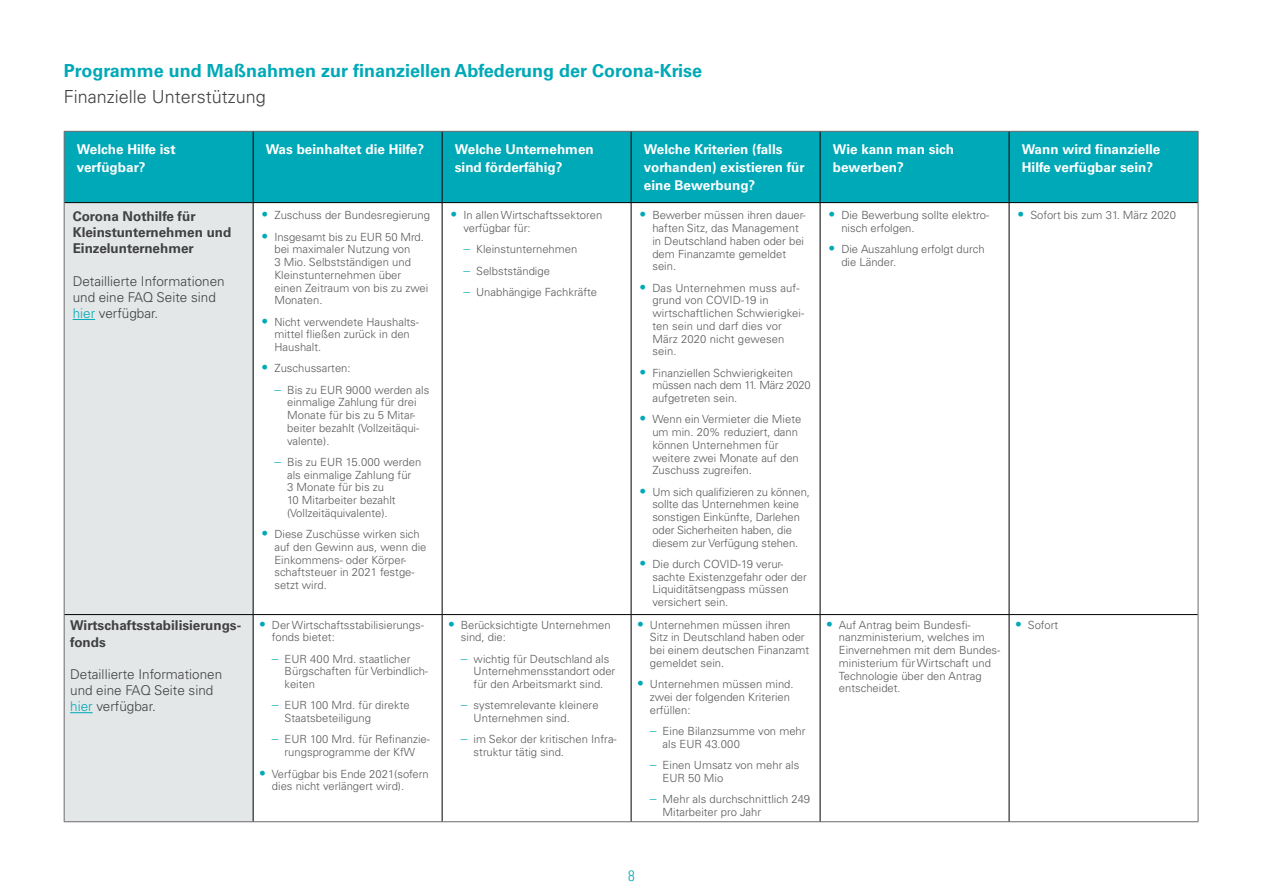
<style>
.page{position:relative;width:1263px;height:893px;background:#fff}
.page>*{position:absolute;margin:0;border:0;box-sizing:border-box;transform-origin:0 0}
.t1{font:700 18px "Univers LTCYR 65";color:#00a9b7}
.t2{font:300 18px "Univers LTCYR 45";color:#414042}
.t3{font:15px "Univers LTCYR 47 Light Cond";color:#00a9b7}
.t4{font:700 13.5px/18px "Univers LTCYR 65";color:#fff}
.t5{font:300 13.5px/16.2px "Univers LTCYR 45";color:#414042}
.t6{font:700 13.5px/16.2px "Univers LTCYR 65";color:#414042}
.t7{font:300 11.25px/12.8px "Univers LTCYR 45";color:#58595b}
.s1{color:#00a9b7}
.s2{font-size:13.5px;color:#00a9b7}
.s3{font-family:"Univers LTCYR 47 Light Cond";font-weight:400;font-size:13.5px;color:#00a9b7}
</style>
<div class="page">
<div style="left:65px;top:132px;width:1133px;height:70px;background:#00a9b7"></div>
<div style="left:65px;top:203px;width:188px;height:618px;background:#e3e7e8"></div>
<hr style="left:64px;top:131px;width:189px;height:1px;background:#696a6d">
<hr style="left:64px;top:132px;width:1px;height:71px;background:#696a6d">
<hr style="left:253px;top:131px;width:189px;height:1px;background:#696a6d">
<hr style="left:442px;top:131px;width:189px;height:1px;background:#696a6d">
<hr style="left:631px;top:131px;width:189px;height:1px;background:#696a6d">
<hr style="left:820px;top:131px;width:189px;height:1px;background:#696a6d">
<hr style="left:1009px;top:131px;width:189px;height:1px;background:#696a6d">
<hr style="left:1198px;top:132px;width:1px;height:71px;background:#696a6d">
<hr style="left:64px;top:203px;width:1px;height:412px;background:#696a6d">
<hr style="left:1198px;top:203px;width:1px;height:412px;background:#696a6d">
<hr style="left:64px;top:615px;width:1px;height:206px;background:#696a6d">
<hr style="left:1198px;top:615px;width:1px;height:206px;background:#696a6d">
<hr style="left:64px;top:821px;width:189px;height:1px;background:#696a6d">
<hr style="left:253px;top:821px;width:189px;height:1px;background:#696a6d">
<hr style="left:442px;top:821px;width:189px;height:1px;background:#696a6d">
<hr style="left:631px;top:821px;width:189px;height:1px;background:#696a6d">
<hr style="left:820px;top:821px;width:189px;height:1px;background:#696a6d">
<hr style="left:1009px;top:821px;width:189px;height:1px;background:#696a6d">
<hr style="left:253px;top:132px;width:1px;height:70px;background:#000">
<hr style="left:442px;top:132px;width:1px;height:70px;background:#000">
<hr style="left:631px;top:132px;width:1px;height:70px;background:#000">
<hr style="left:820px;top:132px;width:1px;height:70px;background:#000">
<hr style="left:1009px;top:132px;width:1px;height:70px;background:#000">
<hr style="left:65px;top:202px;width:188px;height:1px;background:#000">
<hr style="left:253px;top:202px;width:189px;height:1px;background:#000">
<hr style="left:253px;top:203px;width:1px;height:411px;background:#000">
<hr style="left:442px;top:202px;width:189px;height:1px;background:#000">
<hr style="left:442px;top:203px;width:1px;height:411px;background:#000">
<hr style="left:631px;top:202px;width:189px;height:1px;background:#000">
<hr style="left:631px;top:203px;width:1px;height:411px;background:#000">
<hr style="left:820px;top:202px;width:189px;height:1px;background:#000">
<hr style="left:820px;top:203px;width:1px;height:411px;background:#000">
<hr style="left:1009px;top:202px;width:189px;height:1px;background:#000">
<hr style="left:1009px;top:203px;width:1px;height:411px;background:#000">
<hr style="left:65px;top:614px;width:188px;height:1px;background:#000">
<hr style="left:253px;top:614px;width:189px;height:1px;background:#000">
<hr style="left:253px;top:615px;width:1px;height:206px;background:#000">
<hr style="left:442px;top:614px;width:189px;height:1px;background:#000">
<hr style="left:442px;top:615px;width:1px;height:206px;background:#000">
<hr style="left:631px;top:614px;width:189px;height:1px;background:#000">
<hr style="left:631px;top:615px;width:1px;height:206px;background:#000">
<hr style="left:820px;top:614px;width:189px;height:1px;background:#000">
<hr style="left:820px;top:615px;width:1px;height:206px;background:#000">
<hr style="left:1009px;top:614px;width:189px;height:1px;background:#000">
<hr style="left:1009px;top:615px;width:1px;height:206px;background:#000">
<svg style="left:73px;top:319px;width:22px;height:1px"></svg>
<svg style="left:70px;top:712px;width:23px;height:1px"></svg>
<h1 class="t1" style="left:64px;top:58px;width:640px">Programme und Maßnahmen zur finanziellen Abfederung der Corona-Krise</h1>
<h1 class="t2" style="left:64px;top:85px;width:203px">Finanzielle Unterstützung</h1>
<p class="t4" style="left:77px;top:139px;width:100px">Welche Hilfe ist verfügbar?</p>
<p class="t4" style="left:266px;top:139px;width:160px">Was beinhaltet die Hilfe?</p>
<p class="t4" style="left:455px;top:139px;width:140px">Welche Unternehmen sind förderfähig?</p>
<p class="t4" style="left:644px;top:139px;width:162px">Welche Kriterien (falls vorhanden) existieren für eine Bewerbung?</p>
<p class="t4" style="left:833px;top:139px;width:123px">Wie kann man sich bewerben?</p>
<p class="t4" style="left:1022px;top:139px;width:140px">Wann wird finanzielle<br>Hilfe verfügbar sein?</p>
<p class="t6" style="left:73px;top:207px;width:160px">Corona Nothilfe für<br>Kleinstunternehmen und<br>Einzelunternehmer</p>
<p class="t5" style="left:73px;top:272px;width:154px">Detaillierte Informationen und eine FAQ Seite sind <span class="s1">hier</span> verfügbar.</p>
<p class="t7" style="left:1017px;top:209px;width:160px"><span class="s2">•</span> Sofort bis zum 31. März 2020</p>
<p class="t7" style="left:463px;top:209px;width:140px;text-indent:-13px"><span class="s2">•</span> In allen Wirtschaftssektoren verfügbar für:</p>
<p class="t7" style="left:463px;top:243px;width:115px"><span class="s3">–</span> Kleinstunternehmen</p>
<p class="t7" style="left:463px;top:264px;width:88px"><span class="s3">–</span> Selbstständige</p>
<p class="t7" style="left:463px;top:285px;width:135px"><span class="s3">–</span> Unabhängige Fachkräfte</p>
<p class="t7" style="left:262px;top:209px;width:170px"><span class="s2">•</span> Zuschuss der Bundesregierung</p>
<p class="t7" style="left:274px;top:230px;width:155px;text-indent:-13px"><span class="s2">•</span> Insgesamt bis zu EUR 50 Mrd. bei maximaler Nutzung von<br>3 Mio. Selbstständigen und<br>Kleinstunternehmen über einen Zeitraum von bis zu zwei<br>Monaten.</p>
<p class="t7" style="left:274px;top:315px;width:146px;text-indent:-13px"><span class="s2">•</span> Nicht verwendete Haushalts&shy;mittel fließen zurück in den<br>Haushalt.</p>
<p class="t7" style="left:262px;top:362px;width:91px"><span class="s2">•</span> Zuschussarten:</p>
<p class="t7" style="left:287px;top:383px;width:144px;text-indent:-13px"><span class="s3">–</span> Bis zu EUR 9000 werden als einmalige Zahlung für drei<br>Monate für bis zu 5 Mitar&shy;beiter bezahlt (Vollzeitäqui&shy;valente).</p>
<p class="t7" style="left:287px;top:455px;width:136px;text-indent:-13px"><span class="s3">–</span> Bis zu EUR 15.000 werden als einmalige Zahlung für<br>3 Monate für bis zu<br>10 Mitarbeiter bezahlt (Vollzeitäquivalente).</p>
<p class="t7" style="left:274px;top:527px;width:154px;text-indent:-13px"><span class="s2">•</span> Diese Zuschüsse wirken sich auf den Gewinn aus, wenn die<br>Einkommens- oder Körper&shy;schaftsteuer in 2021 festge&shy;setzt wird.</p>
<p class="t7" style="left:652px;top:209px;width:155px;text-indent:-13px"><span class="s2">•</span> Bewerber müssen ihren dauer&shy;haften Sitz, das Management in Deutschland haben oder bei dem Finanzamte gemeldet sein.</p>
<p class="t7" style="left:652px;top:281px;width:153px;text-indent:-13px"><span class="s2">•</span> Das Unternehmen muss auf&shy;grund von COVID-19 in wirtschaftlichen Schwierigkei&shy;ten sein und darf dies vor<br>März 2020 nicht gewesen sein.</p>
<p class="t7" style="left:652px;top:366px;width:160px;text-indent:-13px"><span class="s2">•</span> Finanziellen Schwierigkeiten müssen nach dem 11. März 2020 aufgetreten sein.</p>
<p class="t7" style="left:652px;top:413px;width:150px;text-indent:-13px"><span class="s2">•</span> Wenn ein Vermieter die Miete um min. 20% reduziert, dann können Unternehmen für weitere zwei Monate auf den<br>Zuschuss zugreifen.</p>
<p class="t7" style="left:640px;top:485px;width:172px;text-align:center"><span class="s2">•</span> Um sich qualifizieren zu können, sollte das Unternehmen keine sonstigen Einkünfte, Darlehen oder Sicherheiten haben, die diesem zur Verfügung stehen.</p>
<p class="t7" style="left:652px;top:557px;width:156px;text-indent:-13px"><span class="s2">•</span> Die durch COVID-19 verur&shy;sachte Existenzgefahr oder der<br>Liquiditätsengpass müssen versichert sein.</p>
<p class="t7" style="left:841px;top:209px;width:149px;text-indent:-13px"><span class="s2">•</span> Die Bewerbung sollte elektro&shy;nisch erfolgen.</p>
<p class="t7" style="left:841px;top:243px;width:145px;text-indent:-13px"><span class="s2">•</span> Die Auszahlung erfolgt durch die Länder.</p>
<p class="t6" style="left:70px;top:617px;width:172px">Wirtschaftsstabilisierungs&shy;fonds</p>
<p class="t5" style="left:70px;top:666px;width:154px">Detaillierte Informationen und eine FAQ Seite sind <span class="s1">hier</span> verfügbar.</p>
<p class="t7" style="left:272px;top:618px;width:153px;text-indent:-13px"><span class="s2">•</span> Der Wirtschaftsstabilisierungs&shy;fonds bietet:</p>
<p class="t7" style="left:285px;top:652px;width:145px;text-indent:-13px"><span class="s3">–</span> EUR 400 Mrd. staatlicher<br>Bürgschaften für Verbindlich&shy;keiten</p>
<p class="t7" style="left:285px;top:699px;width:127px;text-indent:-13px"><span class="s3">–</span> EUR 100 Mrd. für direkte<br>Staatsbeteiligung</p>
<p class="t7" style="left:272px;top:733px;width:160px;text-align:center"><span class="s3">–</span> EUR 100 Mrd. für Refinanzie&shy;rungsprogramme der KfW</p>
<p class="t7" style="left:272px;top:767px;width:158px;text-indent:-13px"><span class="s2">•</span> Verfügbar bis Ende 2021(sofern dies nicht verlängert wird).</p>
<p class="t7" style="left:461px;top:618px;width:151px;text-indent:-13px"><span class="s2">•</span> Berücksichtigte Unternehmen sind, die:</p>
<p class="t7" style="left:474px;top:652px;width:143px;text-indent:-13px"><span class="s3">–</span> wichtig für Deutschland als<br>Unternehmensstandort oder für den Arbeitsmarkt sind.</p>
<p class="t7" style="left:474px;top:699px;width:126px;text-indent:-13px"><span class="s3">–</span> systemrelevante kleinere<br>Unternehmen sind.</p>
<p class="t7" style="left:474px;top:733px;width:145px;text-indent:-13px"><span class="s3">–</span> im Sekor der kritischen Infra&shy;struktur tätig sind.</p>
<p class="t7" style="left:650px;top:618px;width:161px;text-indent:-13px"><span class="s2">•</span> Unternehmen müssen ihren<br>Sitz in Deutschland haben oder bei einem deutschen Finanzamt gemeldet sein.</p>
<p class="t7" style="left:650px;top:678px;width:145px;text-indent:-13px"><span class="s2">•</span> Unternehmen müssen mind. zwei der folgenden Kriterien erfüllen:</p>
<p class="t7" style="left:663px;top:724px;width:144px;text-indent:-13px"><span class="s3">–</span> Eine Bilanzsumme von mehr als EUR 43.000</p>
<p class="t7" style="left:663px;top:758px;width:138px;text-indent:-13px"><span class="s3">–</span> Einen Umsatz von mehr als<br>EUR 50 Mio</p>
<p class="t7" style="left:663px;top:792px;width:149px;text-indent:-13px"><span class="s3">–</span> Mehr als durchschnittlich 249<br>Mitarbeiter pro Jahr</p>
<p class="t7" style="left:839px;top:618px;width:163px;text-indent:-13px"><span class="s2">•</span> Auf Antrag beim Bundesfi&shy;nanzministerium, welches im<br>Einvernehmen mit dem Bundes&shy;ministerium für Wirtschaft und<br>Technologie über den Antrag entscheidet.</p>
<p class="t7" style="left:1015px;top:618px;width:45px"><span class="s2">•</span> Sofort</p>
<h2 class="t3" style="left:628px;top:865px;width:8px">8</h2>
</div>
